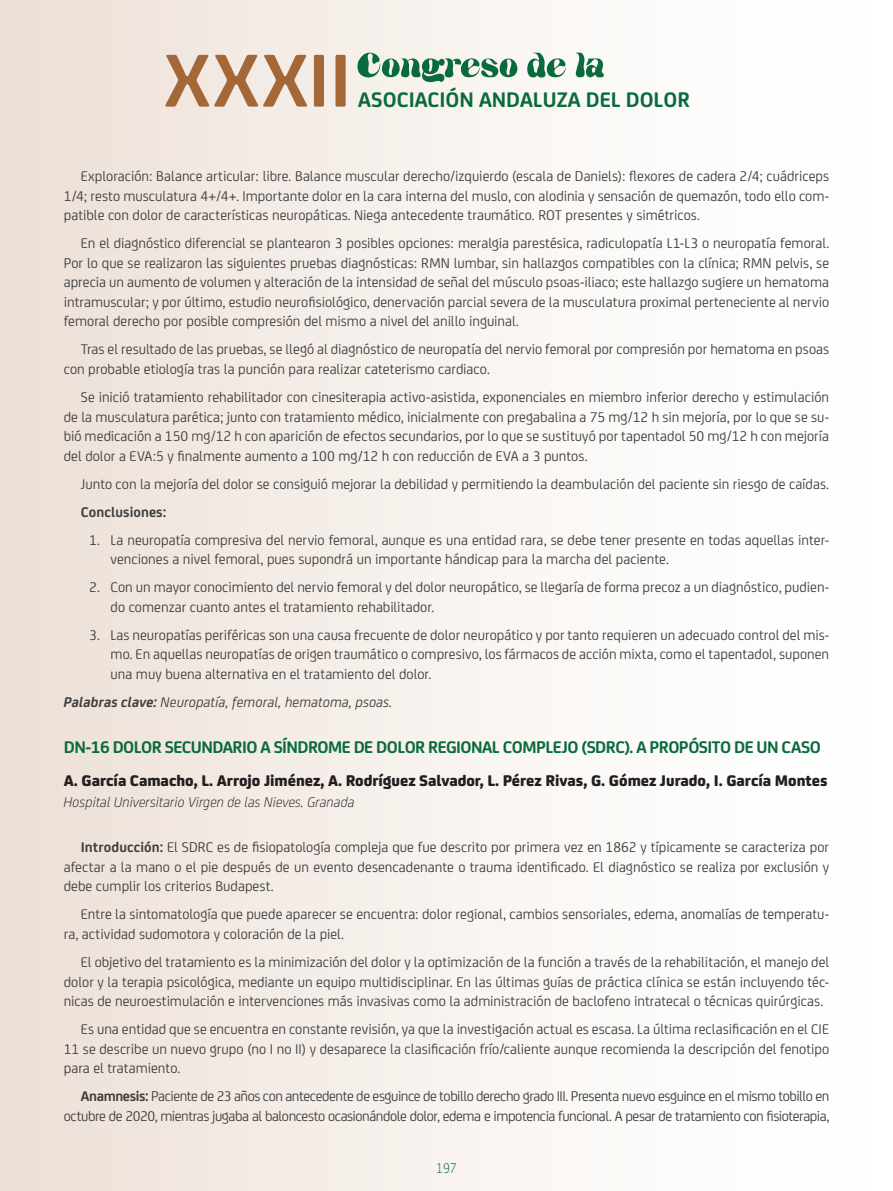
<style>
.page{position:relative;width:893px;height:1191px;background:#fff}
.page>*{position:absolute;margin:0;border:0;box-sizing:border-box;transform-origin:0 0}
.t1{font:700 80.1px "FS Joey";letter-spacing:.02em;color:#a46737}
.t2{font:700 22.5px "FS Joey";color:#096b3c}
.t3{font:700 18px "FS Joey";letter-spacing:-.03em;color:#096b3c}
.t4{font:800 16.5px "FS Joey";color:#231f20}
.t5{font:15px/19.5px "FS Joey";color:#3e3e3f;text-align:justify}
.t6{font:15px/19.5px "FS Joey";letter-spacing:-.03em;color:#3e3e3f;text-align:right}
.t7{font:italic 15px "FS Joey";color:#3e3e3f}
.t8{font:italic 300 15px "FS Joey";color:#231f20}
.t9{font:700 15px "FS Joey";letter-spacing:.005em;color:#3e3e3f}
.t10{font:300 15px "FS Joey";color:#096b3c;scale:.9 1}
.s1{font-weight:700}
</style>
<div class="page">
<div style="left:0;top:0;width:893px;height:1191px;background:linear-gradient(to right,#ede1d8,#fff)"></div>
<svg style="left:357px;top:53px;width:247px;height:29px"></svg>
<h1 class="t1" style="left:164px;top:20px;width:189px">XXXII</h1>
<h2 class="t2" style="left:358px;top:82px;width:333px">ASOCIACIÓN ANDALUZA DEL DOLOR</h2>
<p class="t5" style="left:64px;top:166px;width:767px;text-indent:17px">Exploración: Balance articular: libre. Balance muscular derecho/izquierdo (escala de Daniels): flexores de cadera 2/4; cuádriceps 1/4; resto musculatura 4+/4+. Importante dolor en la cara interna del muslo, con alodinia y sensación de quemazón, todo ello com&shy;patible con dolor de características neuropáticas. Niega antecedente traumático. ROT presentes y simétricos.</p>
<p class="t5" style="left:64px;top:233px;width:767px;text-indent:17px">En el diagnóstico diferencial se plantearon 3 posibles opciones: meralgia parestésica, radiculopatía L1-L3 o neuropatía femoral.<br>Por lo que se realizaron las siguientes pruebas diagnósticas: RMN lumbar, sin hallazgos compatibles con la clínica; RMN pelvis, se aprecia un aumento de volumen y alteración de la intensidad de señal del músculo psoas-iliaco; este hallazgo sugiere un hematoma intramuscular; y por último, estudio neurofisiológico, denervación parcial severa de la musculatura proximal perteneciente al nervio femoral derecho por posible compresión del mismo a nivel del anillo inguinal.</p>
<p class="t5" style="left:64px;top:339px;width:767px;text-indent:17px">Tras el resultado de las pruebas, se llegó al diagnóstico de neuropatía del nervio femoral por compresión por hematoma en psoas con probable etiología tras la punción para realizar cateterismo cardiaco.</p>
<p class="t5" style="left:64px;top:386px;width:767px;text-indent:17px">Se inició tratamiento rehabilitador con cinesiterapia activo-asistida, exponenciales en miembro inferior derecho y estimulación de la musculatura parética; junto con tratamiento médico, inicialmente con pregabalina a 75 mg/12 h sin mejoría, por lo que se su&shy;bió medicación a 150 mg/12 h con aparición de efectos secundarios, por lo que se sustituyó por tapentadol 50 mg/12 h con mejoría del dolor a EVA:5 y finalmente aumento a 100 mg/12 h con reducción de EVA a 3 puntos.</p>
<p class="t5" style="left:81px;top:473px;width:750px">Junto con la mejoría del dolor se consiguió mejorar la debilidad y permitiendo la deambulación del paciente sin riesgo de caídas.</p>
<p class="t9" style="left:81px;top:500px;width:87px">Conclusiones:</p>
<p class="t5" style="left:111px;top:529px;width:720px;text-indent:-21px">1. La neuropatía compresiva del nervio femoral, aunque es una entidad rara, se debe tener presente en todas aquellas inter&shy;venciones a nivel femoral, pues supondrá un importante hándicap para la marcha del paciente.</p>
<p class="t5" style="left:111px;top:576px;width:720px;text-indent:-21px">2. Con un mayor conocimiento del nervio femoral y del dolor neuropático, se llegaría de forma precoz a un diagnóstico, pudien&shy;do comenzar cuanto antes el tratamiento rehabilitador.</p>
<p class="t5" style="left:111px;top:624px;width:720px;text-indent:-21px">3. Las neuropatías periféricas son una causa frecuente de dolor neuropático y por tanto requieren un adecuado control del mis&shy;mo. En aquellas neuropatías de origen traumático o compresivo, los fármacos de acción mixta, como el tapentadol, suponen una muy buena alternativa en el tratamiento del dolor.</p>
<p class="t7" style="left:64px;top:691px;width:330px"><span class="s1">Palabras clave:</span> Neuropatía, femoral, hematoma, psoas.</p>
<p class="t3" style="left:64px;top:733px;width:759px">DN-16 DOLOR SECUNDARIO A SÍNDROME DE DOLOR REGIONAL COMPLEJO (SDRC). A PROPÓSITO DE UN CASO</p>
<p class="t4" style="left:64px;top:768px;width:765px">A. García Camacho, L. Arrojo Jiménez, A. Rodríguez Salvador, L. Pérez Rivas, G. Gómez Jurado, I. García Montes</p>
<p class="t8" style="left:64px;top:792px;width:292px">Hospital Universitario Virgen de las Nieves. Granada</p>
<p class="t5" style="left:64px;top:837px;width:767px;text-indent:17px"><span class="s1">Introducción:</span> El SDRC es de fisiopatología compleja que fue descrito por primera vez en 1862 y típicamente se caracteriza por afectar a la mano o el pie después de un evento desencadenante o trauma identificado. El diagnóstico se realiza por exclusión y debe cumplir los criterios Budapest.</p>
<p class="t5" style="left:64px;top:904px;width:767px;text-indent:17px">Entre la sintomatología que puede aparecer se encuentra: dolor regional, cambios sensoriales, edema, anomalías de temperatu&shy;ra, actividad sudomotora y coloración de la piel.</p>
<p class="t5" style="left:64px;top:951px;width:767px;text-indent:17px">El objetivo del tratamiento es la minimización del dolor y la optimización de la función a través de la rehabilitación, el manejo del dolor y la terapia psicológica, mediante un equipo multidisciplinar. En las últimas guías de práctica clínica se están incluyendo téc&shy;nicas de neuroestimulación e intervenciones más invasivas como la administración de baclofeno intratecal o técnicas quirúrgicas.</p>
<p class="t5" style="left:64px;top:1018px;width:767px;text-indent:17px">Es una entidad que se encuentra en constante revisión, ya que la investigación actual es escasa. La última reclasificación en el CIE 11 se describe un nuevo grupo (no I no II) y desaparece la clasificación frío/caliente aunque recomienda la descripción del fenotipo para el tratamiento.</p>
<p class="t6" style="left:64px;top:1085px;width:767px"><span class="s1">Anamnesis:</span> Paciente de 23 años con antecedente de esguince de tobillo derecho grado III. Presenta nuevo esguince en el mismo tobillo en octubre de 2020, mientras jugaba al baloncesto ocasionándole dolor, edema e impotencia funcional. A pesar de tratamiento con fisioterapia,</p>
<p class="t10" style="left:436px;top:1157px;width:25px">197</p>
</div>
